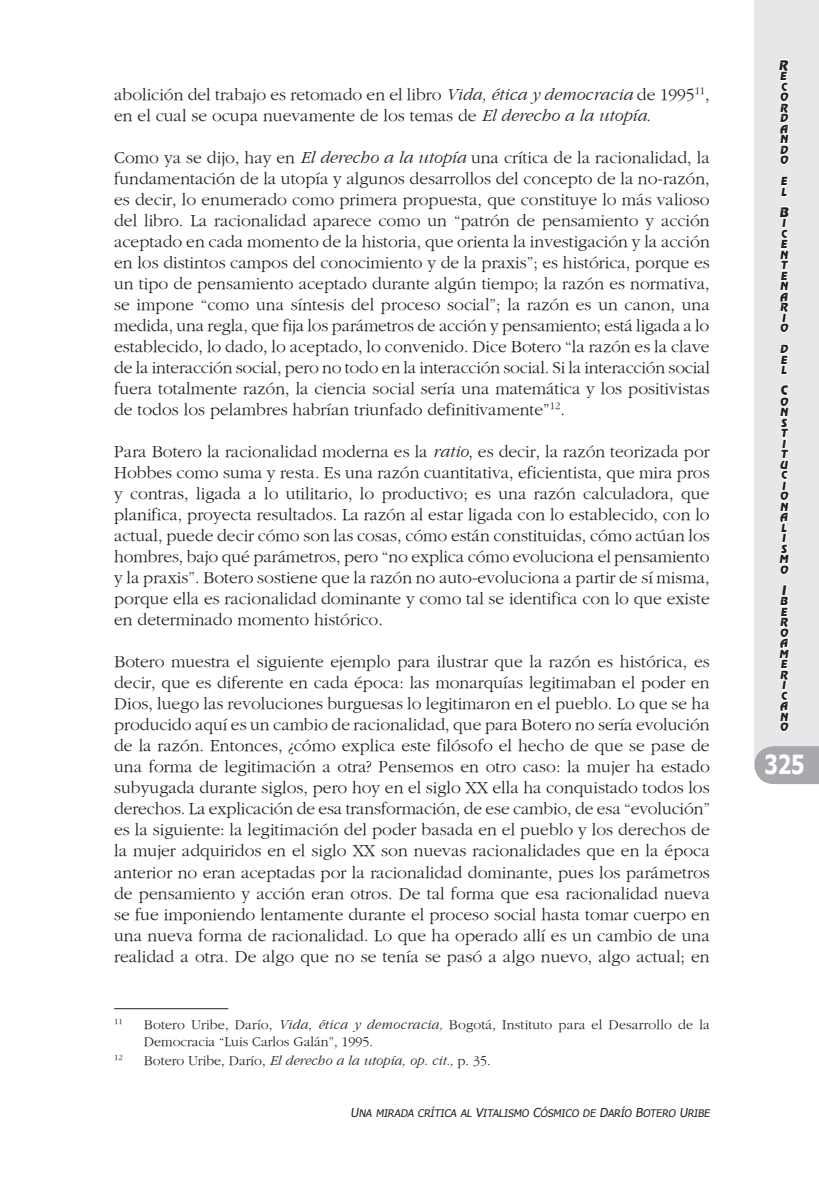
<style>
.page{position:relative;width:819px;height:1191px;background:#fff}
.page>*{position:absolute;margin:0;border:0;box-sizing:border-box;transform-origin:0 0}
.t1{font:700 26.25px "Tahoma";color:#fff;scale:.8 1}
.t2{font:17.5px/21px "Gourmand";color:#231f20;text-align:justify}
.t3{font:14px/16.8px "Gourmand";letter-spacing:.01em;color:#231f20}
.t4{font:italic 14px "Gourmand";color:#231f20}
.t5{font:13.12px "Revue BT Regular SC850";color:#231f20}
.t6{font:11.2px/10.5px "Revue BT Regular SC850";color:#231f20}
.t7{font:10.33px "Tahoma SC850";color:#231f20}
.t8{font:8.4px "Gourmand";color:#231f20}
.s1{font-style:italic}
.s2{font-style:normal}
.s3{font-size:12.25px}
</style>
<div class="page">
<div style="left:754px;top:0;width:65px;height:769px;background:#e6e7e9"></div>
<svg style="left:754px;top:746px;width:65px;height:38px;background:#adaeb1"></svg>
<svg style="left:779px;top:59px;width:10px;height:106px"></svg>
<svg style="left:780px;top:176px;width:9px;height:21px"></svg>
<svg style="left:779px;top:206px;width:11px;height:169px"></svg>
<svg style="left:779px;top:384px;width:11px;height:191px"></svg>
<svg style="left:779px;top:584px;width:11px;height:148px"></svg>
<hr style="left:114px;top:1008px;width:114px;height:1px;background:#231f20">
<p class="t2" style="left:114px;top:84px;width:597px">abolición del trabajo es retomado en el libro <span class="s1">Vida, ética y democracia</span> de 1995<sup>11</sup>, en el cual se ocupa nuevamente de los temas de <span class="s1">El derecho a la utopía</span>.</p>
<p class="t2" style="left:114px;top:147px;width:597px">Como ya se dijo, hay en <span class="s1">El derecho a la utopía</span> una crítica de la racionalidad, la fundamentación de la utopía y algunos desarrollos del concepto de la no-razón, es decir, lo enumerado como primera propuesta, que constituye lo más valioso del libro. La racionalidad aparece como un “patrón de pensamiento y acción aceptado en cada momento de la historia, que orienta la investigación y la acción en los distintos campos del conocimiento y de la praxis”; es histórica, porque es un tipo de pensamiento aceptado durante algún tiempo; la razón es normativa, se impone “como una síntesis del proceso social”; la razón es un canon, una medida, una regla, que fija los parámetros de acción y pensamiento; está ligada a lo establecido, lo dado, lo aceptado, lo convenido. Dice Botero “la razón es la clave de la interacción social, pero no todo en la interacción social. Si la interacción social fuera totalmente razón, la ciencia social sería una matemática y los positivistas de todos los pelambres habrían triunfado definitivamente”<sup>12</sup>.</p>
<p class="t2" style="left:114px;top:441px;width:597px">Para Botero la racionalidad moderna es la <span class="s1">ratio</span>, es decir, la razón teorizada por Hobbes como suma y resta. Es una razón cuantitativa, eficientista, que mira pros y contras, ligada a lo utilitario, lo productivo; es una razón calculadora, que planifica, proyecta resultados. La razón al estar ligada con lo establecido, con lo actual, puede decir cómo son las cosas, cómo están constituidas, cómo actúan los hombres, bajo qué parámetros, pero “no explica cómo evoluciona el pensamiento y la praxis”. Botero sostiene que la razón no auto-evoluciona a partir de sí misma, porque ella es racionalidad dominante y como tal se identifica con lo que existe en determinado momento histórico.</p>
<p class="t2" style="left:114px;top:651px;width:597px">Botero muestra el siguiente ejemplo para ilustrar que la razón es histórica, es decir, que es diferente en cada época: las monarquías legitimaban el poder en Dios, luego las revoluciones burguesas lo legitimaron en el pueblo. Lo que se ha producido aquí es un cambio de racionalidad, que para Botero no sería evolución de la razón. Entonces, ¿cómo explica este filósofo el hecho de que se pase de una forma de legitimación a otra? Pensemos en otro caso: la mujer ha estado subyugada durante siglos, pero hoy en el siglo XX ella ha conquistado todos los derechos. La explicación de esa transformación, de ese cambio, de esa “evolución” es la siguiente: la legitimación del poder basada en el pueblo y los derechos de la mujer adquiridos en el siglo XX son nuevas racionalidades que en la época anterior no eran aceptadas por la racionalidad dominante, pues los parámetros de pensamiento y acción eran otros. De tal forma que esa racionalidad nueva se fue imponiendo lentamente durante el proceso social hasta tomar cuerpo en una nueva forma de racionalidad. Lo que ha operado allí es un cambio de una realidad a otra. De algo que no se tenía se pasó a algo nuevo, algo actual; en</p>
<p class="t8" style="left:114px;top:1017px;width:10px">11</p>
<p class="t3" style="left:144px;top:1016px;width:567px">Botero Uribe, Darío, <span class="s1">Vida, ética y democracia,</span> Bogotá, Instituto para el Desarrollo de la<br>Democracia “Luis Carlos Galán”, 1995.</p>
<p class="t8" style="left:114px;top:1053px;width:10px">12</p>
<p class="t4" style="left:144px;top:1053px;width:348px"><span class="s2">Botero Uribe, Darío,</span> El derecho a la utopía, op. cit., <span class="s2">p. 35.</span></p>
<p class="t7" style="left:350px;top:1105px;width:362px"><span class="s3">U</span> NA MI RADA CRÍTICA AL <span class="s3">V</span>ITALISM O <span class="s3">C</span>ÓSMICO DE <span class="s3">D</span>ARÍO <span class="s3">B</span>OTERO <span class="s3">U</span> RIBE</p>
<p class="t5" style="left:778px;top:57px;width:11px">R</p>
<p class="t6" style="left:779px;top:71px;width:12px">E<br>C<br>O<br>R<br>D<br>A<br>N<br>D<br>O</p>
<p class="t6" style="left:780px;top:176px;width:10px">E<br>L</p>
<p class="t5" style="left:779px;top:204px;width:13px">B</p>
<p class="t6" style="left:779px;top:218px;width:12px">I<br>C<br>E<br>N<br>T<br>E<br>N<br>A<br>R<br>I<br>O</p>
<p class="t6" style="left:779px;top:344px;width:11px;text-align:justify">D E L</p>
<p class="t5" style="left:780px;top:382px;width:9px">C</p>
<p class="t6" style="left:779px;top:396px;width:13px">O<br>N<br>S<br>T<br>I<br>T<br>U<br>C<br>I<br>O<br>N<br>A<br>L<br>I<br>S<br>M<br>O</p>
<p class="t5" style="left:781px;top:582px;width:6px">I</p>
<p class="t6" style="left:779px;top:596px;width:13px">B<br>E<br>R<br>O<br>A<br>M<br>E<br>R<br>I<br>C<br>A<br>N<br>O</p>
<h1 class="t1" style="left:764px;top:746px;width:52px">325</h1>
</div>
